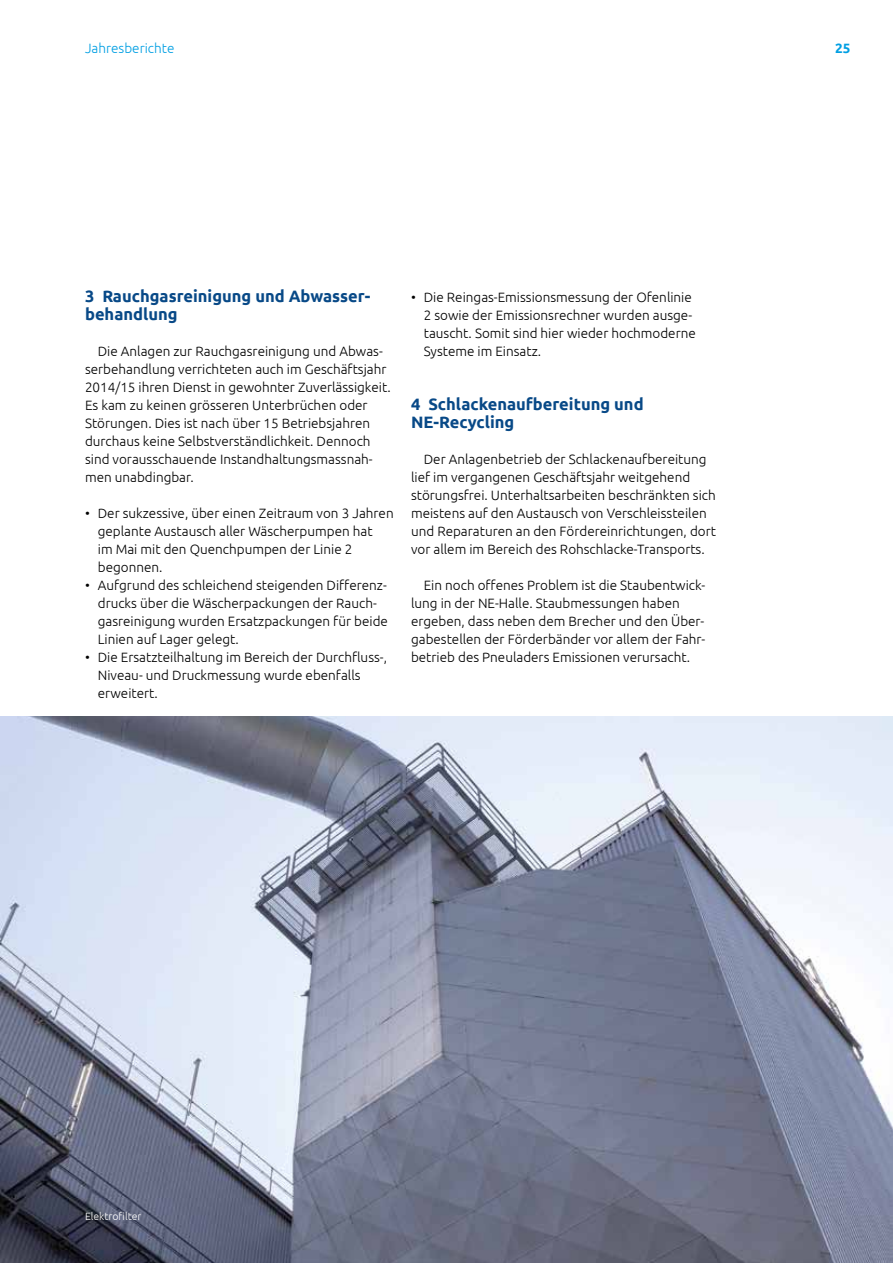
<style>
.page{position:relative;width:893px;height:1263px;background:#fff}
.page>*{position:absolute;margin:0;border:0;box-sizing:border-box;transform-origin:0 0}
.t1{font:700 16.5px/18px "Ubuntu";color:#084987}
.t2{font:300 13.5px/18px "Ubuntu";color:#000}
.t3{font:300 13.5px "Ubuntu";color:#009fe3}
.t4{font:700 13.5px "Ubuntu";color:#009fe3}
.t5{font:300 10.5px "Ubuntu";color:#fff}
</style>
<div class="page">
<img style="left:0;top:716px;width:893px;height:547px">
<p class="t3" style="left:85px;top:40px;width:91px">Jahresberichte</p>
<p class="t4" style="left:835px;top:40px;width:17px">25</p>
<p class="t1" style="left:85px;top:287px;width:286px">3 Rauchgasreinigung und Abwasser&shy;behandlung</p>
<p class="t2" style="left:85px;top:342px;width:307px;text-indent:13px">Die Anlagen zur Rauchgasreinigung und Abwas&shy;serbehandlung verrichteten auch im Geschäftsjahr 2014/15 ihren Dienst in gewohnter Zuverlässigkeit.<br>Es kam zu keinen grösseren Unterbrüchen oder Störungen. Dies ist nach über 15 Betriebsjahren durchaus keine Selbstverständlichkeit. Dennoch sind vorausschauende Instandhaltungsmassnah&shy;men unabdingbar.</p>
<p class="t2" style="left:98px;top:504px;width:297px;text-indent:-13px">• Der sukzessive, über einen Zeitraum von 3 Jahren geplante Austausch aller Wäscherpumpen hat<br>im Mai mit den Quenchpumpen der Linie 2 begonnen.</p>
<p class="t2" style="left:98px;top:576px;width:292px;text-indent:-13px">• Aufgrund des schleichend steigenden Differenz&shy;drucks über die Wäscherpackungen der Rauch&shy;gasreinigung wurden Ersatzpackungen für beide Linien auf Lager gelegt.</p>
<p class="t2" style="left:98px;top:648px;width:291px;text-indent:-13px">• Die Ersatzteilhaltung im Bereich der Durchfluss-,<br>Niveau- und Druckmessung wurde ebenfalls erweitert.</p>
<p class="t2" style="left:424px;top:288px;width:274px;text-indent:-13px">• Die Reingas-Emissionsmessung der Ofenlinie 2 sowie der Emissionsrechner wurden ausge&shy;tauscht. Somit sind hier wieder hochmoderne Systeme im Einsatz.</p>
<p class="t1" style="left:411px;top:395px;width:234px">4 Schlackenaufbereitung und<br>NE-Recycling</p>
<p class="t2" style="left:411px;top:450px;width:306px;text-indent:13px">Der Anlagenbetrieb der Schlackenaufbereitung lief im vergangenen Geschäftsjahr weitgehend störungsfrei. Unterhaltsarbeiten beschränkten sich meistens auf den Austausch von Verschleissteilen und Reparaturen an den Fördereinrichtungen, dort vor allem im Bereich des Rohschlacke-Transports.</p>
<p class="t2" style="left:411px;top:576px;width:296px;text-indent:13px">Ein noch offenes Problem ist die Staubentwick&shy;lung in der NE-Halle. Staubmessungen haben ergeben, dass neben dem Brecher und den Über&shy;gabestellen der Förderbänder vor allem der Fahr&shy;betrieb des Pneuladers Emissionen verursacht.</p>
<p class="t5" style="left:85px;top:1210px;width:58px">Elektrofilter</p>
</div>
